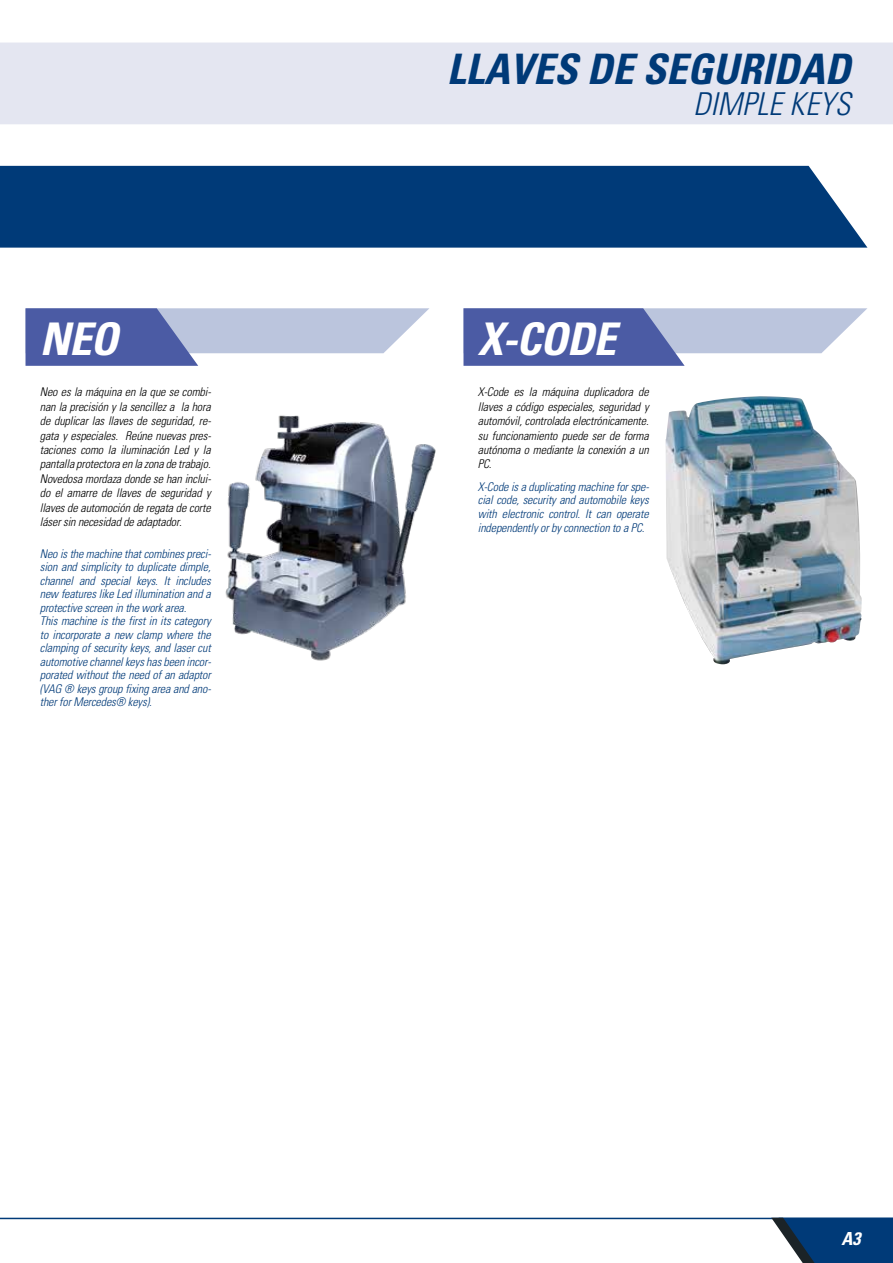
<style>
.page{position:relative;width:893px;height:1263px;background:#fff}
.page>*{position:absolute;margin:0;border:0;box-sizing:border-box;transform-origin:0 0}
.t1{font:italic 700 condensed 45px "Univers LT";letter-spacing:-.02em;color:#fff}
.t2{font:italic 700 condensed 42px "Univers LT";color:#003a78}
.t3{font:italic 300 condensed 31.5px "Univers LT";color:#003a78}
.t4{font:italic 700 condensed 18px "Univers LT";color:#fff}
.t5{font:italic 300 condensed 12px/13.5px "Univers LT";letter-spacing:-.01em;color:#003a78}
.t6{font:italic 300 condensed 12px/14.4px "Univers LT";letter-spacing:-.01em;color:#000;text-align:justify}
</style>
<div class="page">
<hr style="left:0;top:1218px;width:893px;height:1px;background:#003a78">
<svg style="left:771px;top:1218px;width:122px;height:45px;background:#245181"></svg>
<div style="left:0;top:43px;width:893px;height:81px;background:#e4e6f1"></div>
<div style="left:0;top:166px;width:867px;height:82px;background:#003a78"></div>
<svg style="left:26px;top:308px;width:403px;height:58px"></svg>
<svg style="left:463px;top:308px;width:404px;height:58px;background:#8e99c6"></svg>
<img style="left:225px;top:415px;width:211px;height:246px">
<img style="left:665px;top:396px;width:197px;height:268px">
<h2 class="t2" style="left:447px;top:43px;width:405px">LLAVES DE SEGURIDAD</h2>
<h3 class="t3" style="left:693px;top:85px;width:159px">DIMPLE KEYS</h3>
<h1 class="t1" style="left:40px;top:311px;width:80px">NEO</h1>
<h1 class="t1" style="left:478px;top:311px;width:140px">X-CODE</h1>
<p class="t6" style="left:40px;top:385px;width:173px">Neo es la máquina en la que se combi&shy;nan la precisión y la sencillez a la hora de duplicar las llaves de seguridad, re&shy;gata y especiales. Reúne nuevas pres&shy;taciones como la iluminación Led y la pantalla protectora en la zona de trabajo.<br>Novedosa mordaza donde se han inclui&shy;do el amarre de llaves de seguridad y llaves de automoción de regata de corte láser sin necesidad de adaptador.</p>
<p class="t5" style="left:40px;top:547px;width:173px">Neo is the machine that combines preci&shy;sion and simplicity to duplicate dimple, channel and special keys. It includes new features like Led illumination and a protective screen in the work area.<br>This machine is the first in its category to incorporate a new clamp where the clamping of security keys, and laser cut automotive channel keys has been incor&shy;porated without the need of an adaptor (VAG ® keys group fixing area and ano&shy;ther for Mercedes® keys).</p>
<p class="t6" style="left:478px;top:385px;width:172px">X-Code es la máquina duplicadora de llaves a código especiales, seguridad y automóvil, controlada electrónicamente. su funcionamiento puede ser de forma autónoma o mediante la conexión a un PC.</p>
<p class="t5" style="left:478px;top:480px;width:173px;text-align:justify">X-Code is a duplicating machine for spe&shy;cial code, security and automobile keys with electronic control. It can operate independently or by connection to a PC.</p>
<h3 class="t4" style="left:841px;top:1228px;width:20px">A3</h3>
</div>
